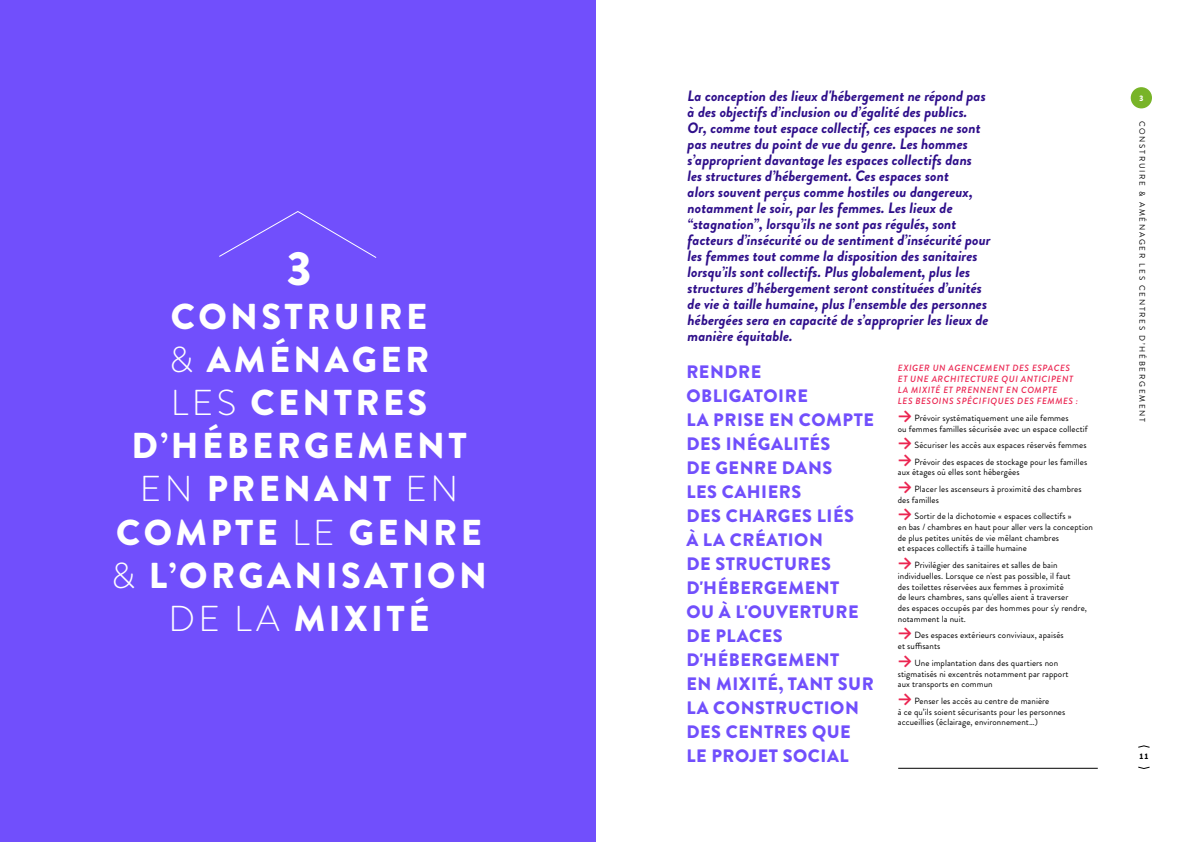
<style>
.page{position:relative;width:1191px;height:842px;background:#fff}
.page>*{position:absolute;margin:0;border:0;box-sizing:border-box;transform-origin:0 0}
.t1{font:900 48px "Brandon Grotesque";color:#fff}
.t2{font:900 36px/43.2px "Brandon Grotesque";letter-spacing:.095em;color:#fff;text-align:center}
.titre__h1{font:900 18px/24px "Brandon Grotesque";letter-spacing:.03em;color:#714ffc}
.chapeau{font:italic 700 15px/16px "Brandon Grotesque";color:#2e0e8a}
.texte_courant{font:9px/10.8px "Brandon Grotesque";letter-spacing:.01em;color:#000}
.texte_courant-2{font:italic 500 9px/11px "Brandon Grotesque";letter-spacing:.06em;color:#eb2551}
.t3{font:8px "Brandon Grotesque";letter-spacing:.22em;color:#000}
.t4{font:900 8px "Brandon Grotesque";color:#000}
.t5{font:900 8px "Brandon Grotesque";color:#fff}
.s1{font-weight:300}
.s2{font-family:"Calibri";font-weight:700;font-size:16px;color:#eb2551}
</style>
<div class="page">
<div style="left:1130px;top:87px;width:22px;height:21px;background:#78b428;border-radius:50%"></div>
<svg style="left:1138px;top:767px;width:11px;height:2px"></svg>
<hr style="left:898px;top:768px;width:199px;height:1px;background:#000">
<div style="left:0;top:0;width:595px;height:842px;background:#714ffc"></div>
<svg style="left:219px;top:211px;width:158px;height:47px"></svg>
<p class="t1" style="left:286px;top:235px;width:28px">3</p>
<p class="t2" style="left:111px;top:295px;width:377px">CONSTRUIRE<br><span class="s1">&amp;</span> AMÉNAGER<br><span class="s1">LES</span> CENTRES<br>D’HÉBERGEMENT<br><span class="s1">EN</span> PRENANT <span class="s1">EN<br></span>COMPTE <span class="s1">LE</span> GENRE <span class="s1">&amp;</span> L’ORGANISATION<br><span class="s1">DE LA</span> MIXITÉ</p>
<p class="chapeau" style="left:687px;top:88px;width:305px">La conception des lieux d'hébergement ne répond pas à des objectifs d’inclusion ou d’égalité des publics.<br>Or, comme tout espace collectif, ces espaces ne sont pas neutres du point de vue du genre. Les hommes s’approprient davantage les espaces collectifs dans<br>les structures d’hébergement. Ces espaces sont<br>alors souvent perçus comme hostiles ou dangereux, notamment le soir, par les femmes. Les lieux de “stagnation”, lorsqu’ils ne sont pas régulés, sont facteurs d’insécurité ou de sentiment d’insécurité pour les femmes tout comme la disposition des sanitaires lorsqu’ils sont collectifs. Plus globalement, plus les structures d’hébergement seront constituées d’unités de vie à taille humaine, plus l’ensemble des personnes hébergées sera en capacité de s’approprier les lieux de manière équitable.</p>
<p class="titre__h1" style="left:686px;top:360px;width:189px">RENDRE<br>OBLIGATOIRE<br>LA PRISE EN COMPTE<br>DES INÉGALITÉS<br>DE GENRE DANS<br>LES CAHIERS<br>DES CHARGES LIÉS<br>À LA CRÉATION<br>DE STRUCTURES<br>D'HÉBERGEMENT<br>OU À L'OUVERTURE<br>DE PLACES<br>D'HÉBERGEMENT<br>EN MIXITÉ, TANT SUR<br>LA CONSTRUCTION<br>DES CENTRES QUE<br>LE PROJET SOCIAL</p>
<p class="texte_courant-2" style="left:898px;top:363px;width:182px">EXIGER UN AGENCEMENT DES ESPACES ET UNE ARCHITECTURE QUI ANTICIPENT LA MIXITÉ ET PRENNENT EN COMPTE<br>LES BESOINS SPÉCIFIQUES DES FEMMES :</p>
<p class="texte_courant" style="left:897px;top:412px;width:191px"><span class="s2">→</span> Prévoir systématiquement une aile femmes<br>ou femmes familles sécurisée avec un espace collectif</p>
<p class="texte_courant" style="left:897px;top:440px;width:190px"><span class="s2">→</span> Sécuriser les accès aux espaces réservés femmes</p>
<p class="texte_courant" style="left:897px;top:456px;width:191px"><span class="s2">→</span> Prévoir des espaces de stockage pour les familles aux étages où elles sont hébergées</p>
<p class="texte_courant" style="left:897px;top:483px;width:185px"><span class="s2">→</span> Placer les ascenseurs à proximité des chambres des familles</p>
<p class="texte_courant" style="left:897px;top:511px;width:197px"><span class="s2">→</span> Sortir de la dichotomie « espaces collectifs »<br>en bas / chambres en haut pour aller vers la conception de plus petites unités de vie mêlant chambres<br>et espaces collectifs à taille humaine</p>
<p class="texte_courant" style="left:897px;top:560px;width:191px"><span class="s2">→</span> Privilégier des sanitaires et salles de bain individuelles. Lorsque ce n'est pas possible, il faut<br>des toilettes réservées aux femmes à proximité<br>de leurs chambres, sans qu'elles aient à traverser<br>des espaces occupés par des hommes pour s'y rendre, notamment la nuit.</p>
<p class="texte_courant" style="left:897px;top:630px;width:167px"><span class="s2">→</span> Des espaces extérieurs conviviaux, apaisés et suffisants</p>
<p class="texte_courant" style="left:897px;top:657px;width:172px"><span class="s2">→</span> Une implantation dans des quartiers non stigmatisés ni excentrés notamment par rapport aux transports en commun</p>
<p class="texte_courant" style="left:897px;top:695px;width:169px"><span class="s2">→</span> Penser les accès au centre de manière<br>à ce qu’ils soient sécurisants pour les personnes accueillies (éclairage, environnement…)</p>
<p class="t5" style="left:1139px;top:92px;width:6px">3</p>
<p class="t3" style="left:1147px;top:121px;width:303px;rotate:90deg">CONSTRUIRE &amp; AMÉNAGER LES CENTRES D’HÉBERGEMENT</p>
<p class="t4" style="left:1139px;top:751px;width:11px">11</p>
</div>
